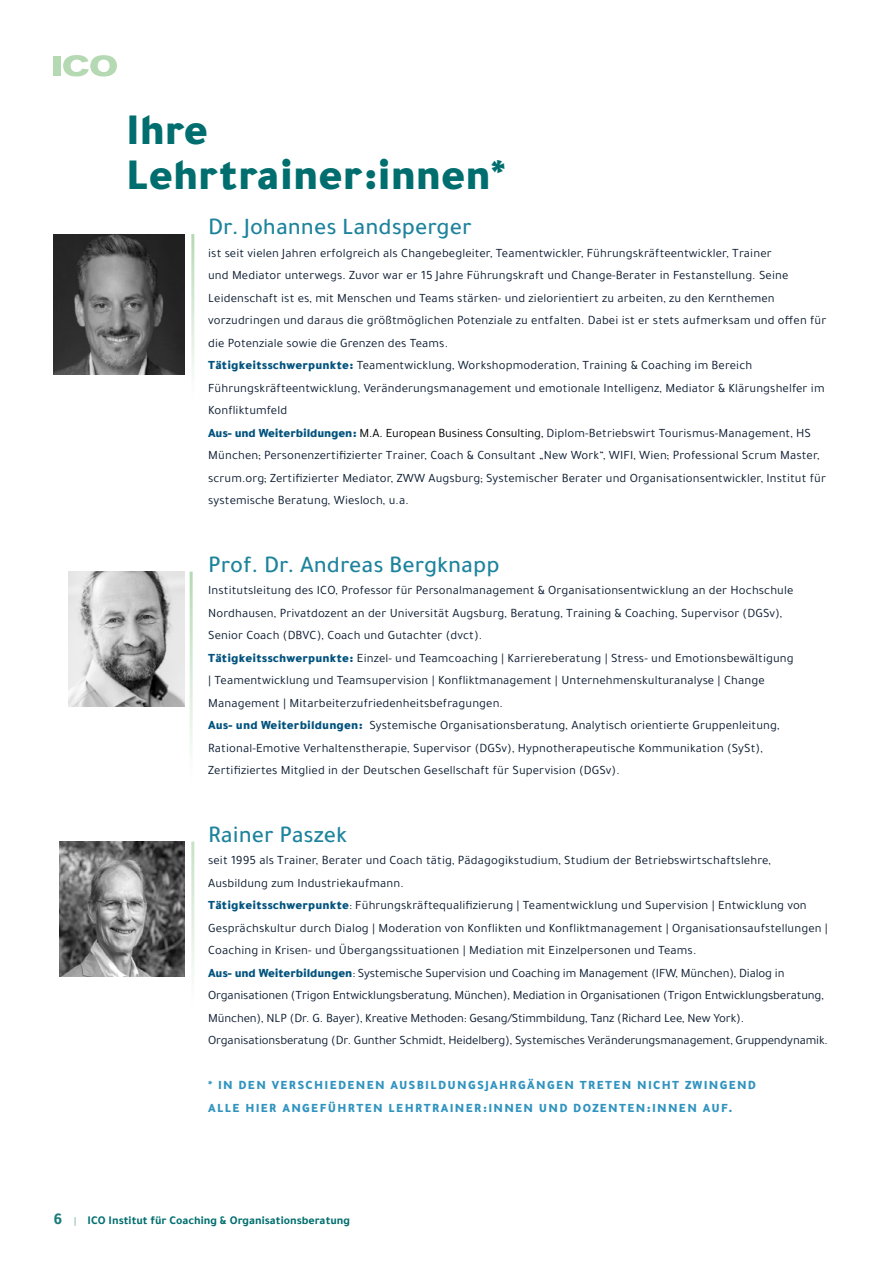
<style>
.page{position:relative;width:893px;height:1263px;background:#fff}
.page>*{position:absolute;margin:0;border:0;box-sizing:border-box;transform-origin:0 0}
.t1{font:900 45px/45px "Tajawal";color:#006e6e}
.t2{font:500 24px "Tajawal";color:#1d839c}
.t3{font:12.75px/22.5px "Tajawal";letter-spacing:.01em;color:#0b1b30}
.t4{font:12.75px/22.5px "Tajawal";letter-spacing:-.01em;color:#0b1b30}
.t5{font:900 12.75px/22.5px "Tajawal";letter-spacing:.1em;color:#3194c0}
.t6{font:700 12px "Tajawal";color:#006e6e}
.s1{font-weight:900;color:#00527d}
.s2{color:#000}
.s3{font-size:16.5px;color:#1a7d7c}
.s4{font-size:10.5px;color:#a7c8b8}
</style>
<div class="page">
<div style="left:53px;top:56px;width:7px;height:20px;background:#b5d9b3"></div>
<svg style="left:63px;top:55px;width:54px;height:21px"></svg>
<img style="left:69px;top:572px;width:115px;height:134px">
<img style="left:53px;top:234px;width:131px;height:140px">
<img style="left:60px;top:842px;width:124px;height:134px">
<h1 class="t1" style="left:126px;top:105px;width:381px">Ihre<br>Lehrtrainer:innen*</h1>
<h2 class="t2" style="left:208px;top:210px;width:265px">Dr. Johannes Landsperger</h2>
<p class="t3" style="left:208px;top:241px;width:620px">ist seit vielen Jahren erfolgreich als Changebegleiter, Teamentwickler, Führungskräfteentwickler, Trainer<br>und Mediator unterwegs. Zuvor war er 15 Jahre Führungskraft und Change-Berater in Festanstellung. Seine Leidenschaft ist es, mit Menschen und Teams stärken- und zielorientiert zu arbeiten, zu den Kernthemen vorzudringen und daraus die größtmöglichen Potenziale zu entfalten. Dabei ist er stets aufmerksam und offen für die Potenziale sowie die Grenzen des Teams.<br><span class="s1">Tätigkeitsschwerpunkte:</span> Teamentwicklung, Workshopmoderation, Training &amp; Coaching im Bereich Führungskräfteentwicklung, Veränderungsmanagement und emotionale Intelligenz, Mediator &amp; Klärungshelfer im Konfliktumfeld<br><span class="s1">Aus- und Weiterbildungen:</span> <span class="s2">M.A. European Business Consulting,</span> Diplom-Betriebswirt Tourismus-Management, HS München; Personenzertifizierter Trainer, Coach &amp; Consultant „New Work“, WIFI, Wien; Professional Scrum Master, scrum.org; Zertifizierter Mediator, ZWW Augsburg; Systemischer Berater und Organisationsentwickler, Institut für systemische Beratung, Wiesloch, u.a.</p>
<h2 class="t2" style="left:208px;top:547px;width:293px">Prof. Dr. Andreas Bergknapp</h2>
<p class="t3" style="left:208px;top:579px;width:587px">Institutsleitung des ICO, Professor für Personalmanagement &amp; Organisationsentwicklung an der Hochschule Nordhausen, Privatdozent an der Universität Augsburg, Beratung, Training &amp; Coaching, Supervisor (DGSv), Senior Coach (DBVC), Coach und Gutachter (dvct).<br><span class="s1">Tätigkeitsschwerpunkte:</span> Einzel- und Teamcoaching | Karriereberatung | Stress- und Emotionsbewältigung | Teamentwicklung und Teamsupervision | Konfliktmanagement | Unternehmenskulturanalyse | Change Management | Mitarbeiterzufriedenheitsbefragungen.<br><span class="s1">Aus- und Weiterbildungen:</span> Systemische Organisationsberatung, Analytisch orientierte Gruppenleitung, Rational-Emotive Verhaltenstherapie, Supervisor (DGSv), Hypnotherapeutische Kommunikation (SySt), Zertifiziertes Mitglied in der Deutschen Gesellschaft für Supervision (DGSv).</p>
<h2 class="t2" style="left:208px;top:817px;width:140px">Rainer Paszek</h2>
<p class="t4" style="left:208px;top:849px;width:621px">seit 1995 als Trainer, Berater und Coach tätig, Pädagogikstudium, Studium der Betriebswirtschaftslehre, Ausbildung zum Industriekaufmann.<br><span class="s1">Tätigkeitsschwerpunkte</span>: Führungskräftequalifizierung | Teamentwicklung und Supervision | Entwicklung von Gesprächskultur durch Dialog | Moderation von Konflikten und Konfliktmanagement | Organisationsaufstellungen | Coaching in Krisen- und Übergangssituationen | Mediation mit Einzelpersonen und Teams.<br><span class="s1">Aus- und Weiterbildungen</span>: Systemische Supervision und Coaching im Management (IFW, München), Dialog in Organisationen (Trigon Entwicklungsberatung, München), Mediation in Organisationen (Trigon Entwicklungsberatung, München), NLP (Dr. G. Bayer), Kreative Methoden: Gesang/Stimmbildung, Tanz (Richard Lee, New York).<br>Organisationsberatung (Dr. Gunther Schmidt, Heidelberg), Systemisches Veränderungsmanagement, Gruppendynamik.</p>
<p class="t5" style="left:208px;top:1073px;width:549px">* IN DEN VERSCHIEDENEN AUSBILDUNGSJAHRGÄNGEN TRETEN NICHT ZWINGEND<br>ALLE HIER ANGEFÜHRTEN LEHRTRAINER:INNEN UND DOZENTEN:INNEN AUF.</p>
<p class="t6" style="left:54px;top:1211px;width:298px"><span class="s3">6</span> <span class="s4">|</span> ICO Institut für Coaching &amp; Organisationsberatung</p>
</div>
